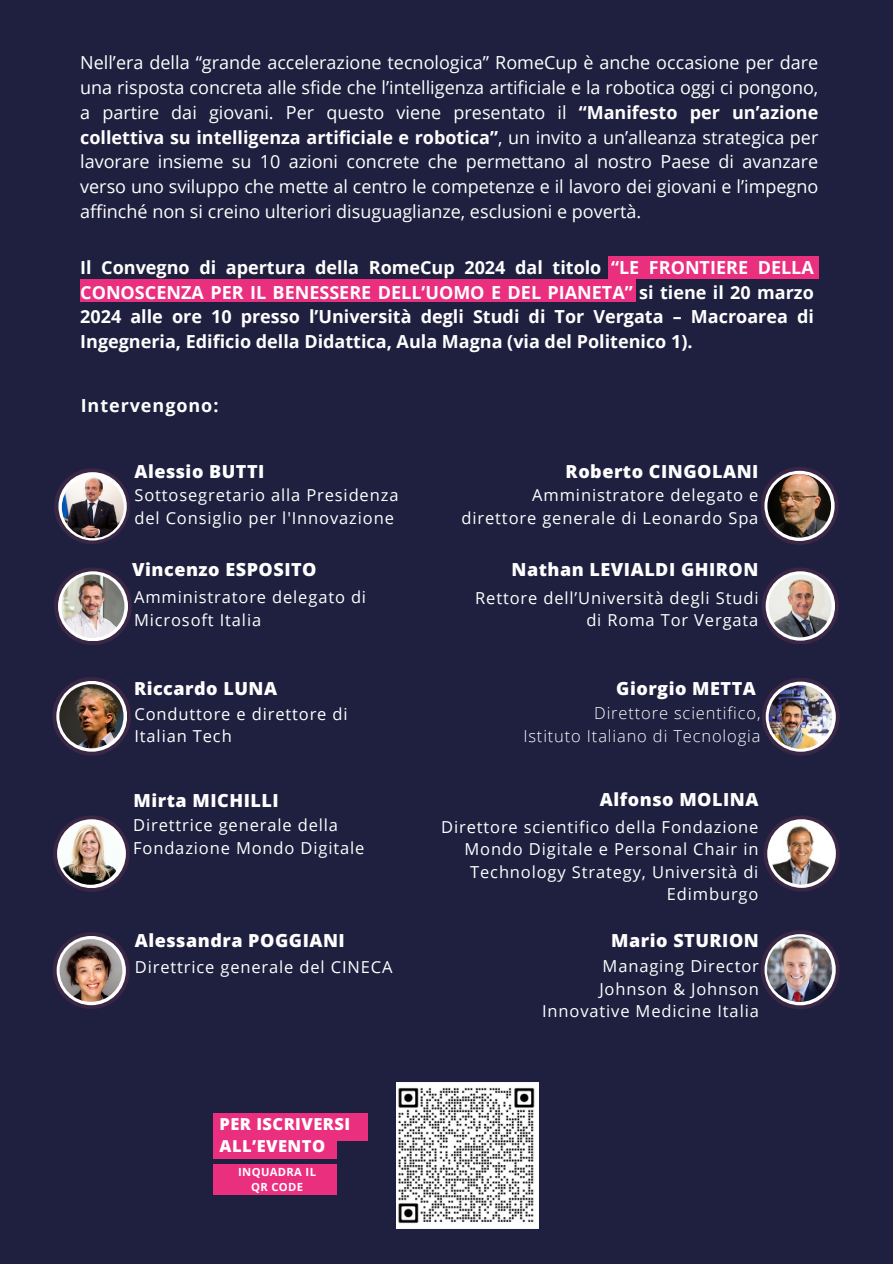
<style>
.page{position:relative;width:893px;height:1264px;background:#fff}
.page>*{position:absolute;margin:0;border:0;box-sizing:border-box;transform-origin:0 0}
.t1{font:18px/24.8px "Open Sans";color:#fff;text-align:justify}
.t2{font:700 18px/24.8px "Open Sans";color:#fff;text-align:justify}
.t3{font:800 18px "Open Sans";letter-spacing:.03em;color:#fff}
.t4{font:700 18px "Open Sans";letter-spacing:.05em;color:#fff}
.t5{font:16.5px/22.5px "Open Sans";letter-spacing:.05em;color:#fff}
.t6{font:300 16.5px/22.5px "Open Sans";letter-spacing:.055em;color:#fff;text-align:right}
.t7{font:800 16.5px/21.3px "Open Sans";letter-spacing:.03em;color:#fff}
.t8{font:700 11.25px "Open Sans";letter-spacing:.03em;color:#fff}
.s1{font-weight:700}
</style>
<div class="page">
<div style="left:0;top:0;width:892px;height:1263px;background:#1f203f"></div>
<svg style="left:53px;top:815px;width:77px;height:76px"></svg>
<svg style="left:57px;top:819px;width:69px;height:69px"></svg>
<img style="left:59px;top:822px;width:63px;height:62px;border-radius:50%">
<svg style="left:763px;top:815px;width:76px;height:76px"></svg>
<svg style="left:767px;top:819px;width:68px;height:68px"></svg>
<img style="left:770px;top:822px;width:62px;height:62px;border-radius:50%">
<svg style="left:52px;top:677px;width:79px;height:78px"></svg>
<svg style="left:56px;top:681px;width:71px;height:70px"></svg>
<img style="left:59px;top:684px;width:64px;height:64px;border-radius:50%">
<svg style="left:54px;top:468px;width:76px;height:76px"></svg>
<svg style="left:58px;top:472px;width:69px;height:68px"></svg>
<img style="left:62px;top:476px;width:62px;height:62px;border-radius:50%">
<svg style="left:760px;top:467px;width:78px;height:78px"></svg>
<svg style="left:764px;top:471px;width:70px;height:70px"></svg>
<img style="left:767px;top:474px;width:64px;height:63px;border-radius:50%">
<svg style="left:54px;top:567px;width:78px;height:78px"></svg>
<svg style="left:58px;top:571px;width:70px;height:70px"></svg>
<img style="left:61px;top:574px;width:63px;height:64px;border-radius:50%">
<svg style="left:761px;top:567px;width:77px;height:77px"></svg>
<svg style="left:765px;top:571px;width:70px;height:69px"></svg>
<img style="left:768px;top:574px;width:63px;height:63px;border-radius:50%">
<svg style="left:761px;top:677px;width:78px;height:78px"></svg>
<svg style="left:765px;top:681px;width:70px;height:70px"></svg>
<img style="left:768px;top:685px;width:64px;height:63px;border-radius:50%">
<svg style="left:53px;top:932px;width:77px;height:77px"></svg>
<svg style="left:57px;top:936px;width:69px;height:69px"></svg>
<img style="left:60px;top:939px;width:62px;height:62px;border-radius:50%">
<svg style="left:760px;top:930px;width:79px;height:79px"></svg>
<svg style="left:764px;top:934px;width:71px;height:71px"></svg>
<img style="left:766px;top:936px;width:66px;height:66px;border-radius:50%">
<img style="left:397px;top:1082px;width:141px;height:146px">
<div style="left:213px;top:1113px;width:154px;height:27px;background:#ea2f7f"></div>
<div style="left:213px;top:1138px;width:123px;height:20px;background:#ea2f7f"></div>
<div style="left:213px;top:1164px;width:123px;height:30px;background:#ea2f7f"></div>
<div style="left:608px;top:256px;width:210px;height:23px;background:#ea2f7f"></div>
<div style="left:80px;top:279px;width:555px;height:23px;background:#ea2f7f"></div>
<p class="t1" style="left:80px;top:50px;width:739px">Nell’era della “grande accelerazione tecnologica” RomeCup è anche occasione per dare una risposta concreta alle sfide che l’intelligenza artificiale e la robotica oggi ci pongono, a partire dai giovani. Per questo viene presentato il <span class="s1">“Manifesto per un’azione collettiva su intelligenza artificiale e robotica”</span>, un invito a un’alleanza strategica per lavorare insieme su 10 azioni concrete che permettano al nostro Paese di avanzare verso uno sviluppo che mette al centro le competenze e il lavoro dei giovani e l’impegno affinché non si creino ulteriori disuguaglianze, esclusioni e povertà.</p>
<h3 class="t2" style="left:80px;top:254px;width:735px">Il Convegno di apertura della RomeCup 2024 dal titolo “LE FRONTIERE DELLA CONOSCENZA PER IL BENESSERE DELL’UOMO E DEL PIANETA” si tiene il 20 marzo 2024 alle ore 10 presso l’Università degli Studi di Tor Vergata – Macroarea di Ingegneria, Edificio della Didattica, Aula Magna (via del Politenico 1).</h3>
<h1 class="t4" style="left:81px;top:393px;width:139px">Intervengono:</h1>
<p class="t3" style="left:134px;top:458px;width:131px">Alessio BUTTI</p>
<h2 class="t5" style="left:134px;top:483px;width:265px">Sottosegretario alla Presidenza del Consiglio per l'Innovazione</h2>
<p class="t3" style="left:132px;top:557px;width:186px">Vincenzo ESPOSITO</p>
<h2 class="t5" style="left:134px;top:585px;width:233px">Amministratore delegato di<br>Microsoft Italia</h2>
<h3 class="t3" style="left:134px;top:676px;width:145px">Riccardo LUNA</h3>
<p class="t5" style="left:134px;top:702px;width:215px">Conduttore e direttore di</p>
<p class="t5" style="left:134px;top:724px;width:99px">Italian Tech</p>
<h3 class="t3" style="left:134px;top:788px;width:147px">Mirta MICHILLI</h3>
<p class="t5" style="left:133px;top:813px;width:233px">Direttrice generale della<br>Fondazione Mondo Digitale</p>
<h3 class="t3" style="left:135px;top:927px;width:211px">Alessandra POGGIANI</h3>
<p class="t5" style="left:135px;top:954px;width:259px">Direttrice generale del CINECA</p>
<p class="t7" style="left:219px;top:1113px;width:132px">PER ISCRIVERSI<br>ALL’EVENTO</p>
<p class="t8" style="left:238px;top:1164px;width:79px">INQUADRA IL</p>
<p class="t8" style="left:251px;top:1178px;width:53px">QR CODE</p>
<h3 class="t3" style="left:565px;top:458px;width:194px">Roberto CINGOLANI</h3>
<p class="t5" style="left:461px;top:483px;width:298px;text-align:right">Amministratore delegato e direttore generale di Leonardo Spa</p>
<h3 class="t3" style="left:511px;top:557px;width:248px">Nathan LEVIALDI GHIRON</h3>
<h2 class="t5" style="left:475px;top:586px;width:285px;text-align:right">Rettore dell’Università degli Studi di Roma Tor Vergata</h2>
<h3 class="t3" style="left:616px;top:676px;width:141px">Giorgio METTA</h3>
<h2 class="t6" style="left:523px;top:701px;width:239px">Direttore scientifico,<br>Istituto Italiano di Tecnologia</h2>
<p class="t3" style="left:600px;top:786px;width:160px">Alfonso MOLINA</p>
<h2 class="t5" style="left:441px;top:815px;width:319px;text-align:right">Direttore scientifico della Fondazione<br>Mondo Digitale e Personal Chair in<br>Technology Strategy, Università di<br>Edimburgo</h2>
<h3 class="t3" style="left:611px;top:927px;width:149px">Mario STURION</h3>
<p class="t5" style="left:599px;top:954px;width:161px">Managing Director<br>Johnson &amp; Johnson</p>
<p class="t5" style="left:542px;top:999px;width:218px">Innovative Medicine Italia</p>
</div>
